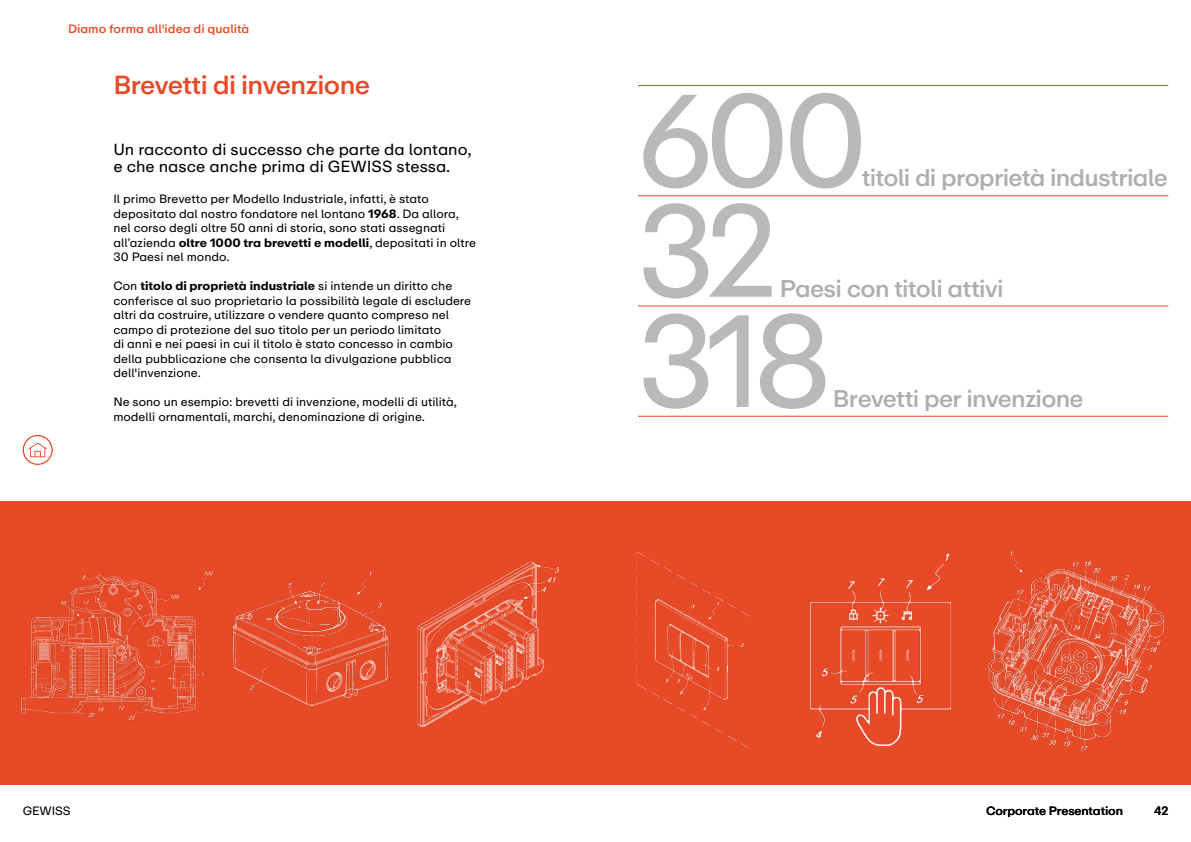
<style>
.page{position:relative;width:1191px;height:842px;background:#fff}
.page>*{position:absolute;margin:0;border:0;box-sizing:border-box;transform-origin:0 0}
.t1{font:130px "ABC Repro";color:#b8b9ba}
.t2{font:500 26px "ABC Repro";letter-spacing:-.035em;color:#e84926}
.t3{font:500 24px "ABC Repro";letter-spacing:-.03em;color:#acafb2}
.t4{font:16px/17px "ABC Repro";color:#000}
.t5{font:12px/14.5px "ABC Repro";color:#000}
.t6{font:500 12px "ABC Repro";color:#e84926}
.t7{font:500 12px "ABC Repro";color:#000}
.s1{font-weight:700}
</style>
<div class="page">
<div style="left:0;top:501px;width:1191px;height:284px;background:#e84926"></div>
<img style="left:636px;top:551px;width:114px;height:197px">
<img style="left:21px;top:571px;width:193px;height:150px">
<img style="left:988px;top:551px;width:177px;height:200px">
<img style="left:810px;top:553px;width:140px;height:193px">
<img style="left:417px;top:562px;width:143px;height:165px">
<hr style="left:638px;top:195px;width:530px;height:1px;background:#e84926">
<hr style="left:638px;top:85px;width:530px;height:1px;background:#e84926">
<hr style="left:638px;top:305px;width:530px;height:1px;background:#e84926">
<hr style="left:638px;top:416px;width:530px;height:1px;background:#e84926">
<img style="left:232px;top:571px;width:157px;height:135px">
<svg style="left:23px;top:435px;width:30px;height:30px"></svg>
<p class="t6" style="left:68px;top:21px;width:183px">Diamo forma all'idea di qualità</p>
<h2 class="t2" style="left:113px;top:68px;width:258px">Brevetti di invenzione</h2>
<h3 class="t4" style="left:113px;top:141px;width:360px">Un racconto di successo che parte da lontano, e che nasce anche prima di GEWISS stessa.</h3>
<p class="t5" style="left:113px;top:192px;width:364px">Il primo Brevetto per Modello Industriale, infatti, è stato depositato dal nostro fondatore nel lontano <span class="s1">1968</span>. Da allora, nel corso degli oltre 50 anni di storia, sono stati assegnati all’azienda <span class="s1">oltre 1000 tra brevetti e modelli</span>, depositati in oltre 30 Paesi nel mondo.</p>
<p class="t5" style="left:113px;top:279px;width:359px">Con <span class="s1">titolo di proprietà industriale</span> si intende un diritto che conferisce al suo proprietario la possibilità legale di escludere altri da costruire, utilizzare o vendere quanto compreso nel campo di protezione del suo titolo per un periodo limitato<br>di anni e nei paesi in cui il titolo è stato concesso in cambio della pubblicazione che consenta la divulgazione pubblica dell'invenzione.</p>
<p class="t5" style="left:113px;top:395px;width:345px">Ne sono un esempio: brevetti di invenzione, modelli di utilità, modelli ornamentali, marchi, denominazione di origine.</p>
<p class="t5" style="left:23px;top:803px;width:50px">GEWISS</p>
<h1 class="t1" style="left:636px;top:58px;width:234px">600</h1>
<h3 class="t3" style="left:861px;top:163px;width:308px">titoli di proprietà industriale</h3>
<h1 class="t1" style="left:636px;top:169px;width:144px">32</h1>
<h3 class="t3" style="left:780px;top:273px;width:225px">Paesi con titoli attivi</h3>
<h1 class="t1" style="left:636px;top:279px;width:198px">318</h1>
<h3 class="t3" style="left:833px;top:383px;width:252px">Brevetti per invenzione</h3>
<p class="t7" style="left:986px;top:803px;width:138px">Corporate Presentation</p>
<p class="t7" style="left:1154px;top:803px;width:16px">42</p>
</div>
